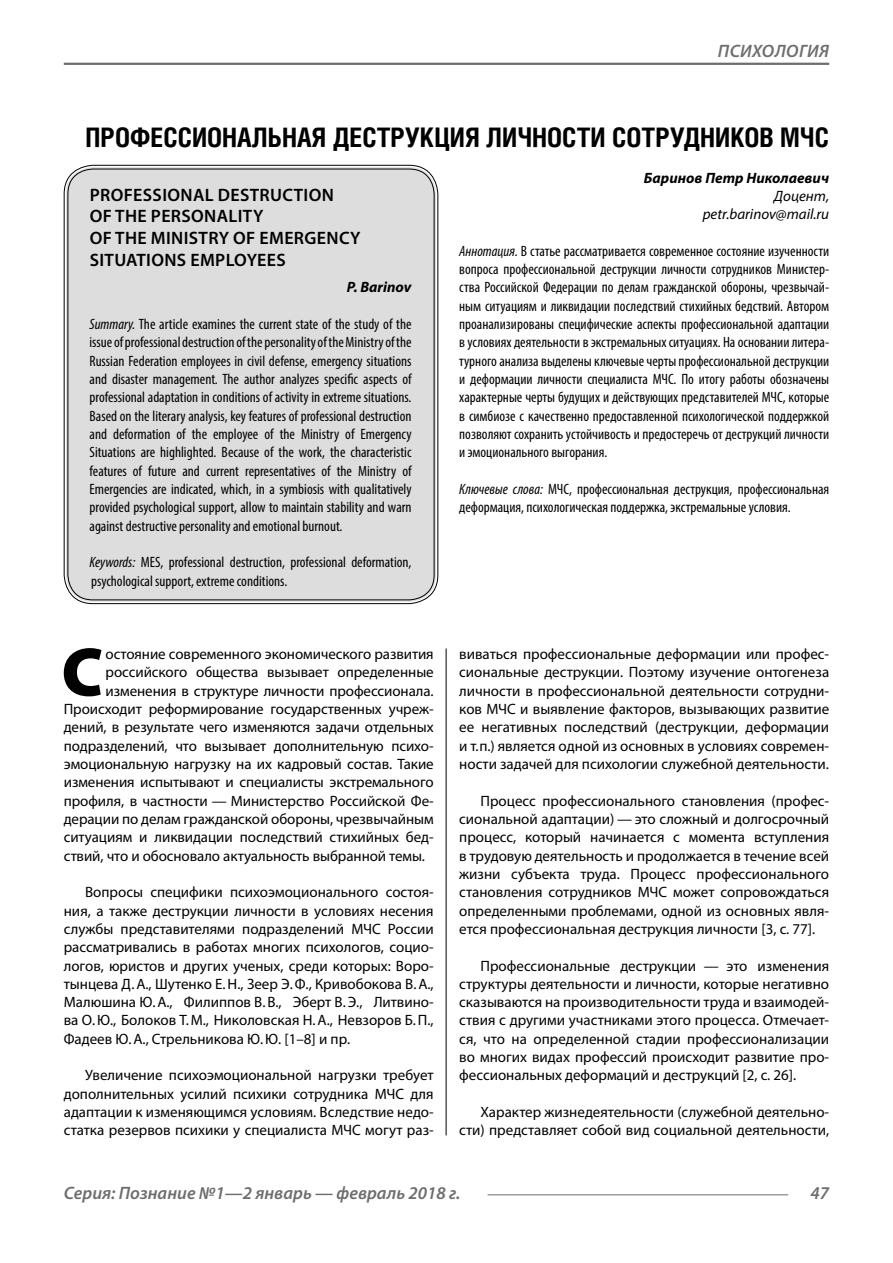
<style>
.page{position:relative;width:893px;height:1263px;background:#fff}
.page>*{position:absolute;margin:0;border:0;box-sizing:border-box;transform-origin:0 0}
.Bukvica{font:900 69.3px "Myriad Pro";color:#000}
.Header{font:700 27px "Helios Cond";color:#000}
.Header-eng{font:600 18px/21.6px "Myriad Pro";letter-spacing:.02em;color:#000}
.t1{font:italic 600 18px "Myriad Pro";color:#6e6e6e}
.Normal{font:15px/18.3px "Myriad Pro";color:#000;text-align:justify}
.Annotation-rus{font:condensed 15px/18.3px "Myriad Pro";color:#000;text-align:justify}
.Annotation-eng{font:condensed 15px/18.3px "Myriad Pro";color:#000;text-align:justify}
.Bukvica-2{font:15px "Myriad Pro";letter-spacing:-.005em;color:#000}
.Author{font:italic 700 15px "Myriad Pro";color:#000}
.Author-email{font:italic 15px "Myriad Pro";color:#000}
.Author-eng{font:italic 700 15px "Myriad Pro";color:#000}
.Author-doc{font:italic 15px "Myriad Pro";color:#000}
.s1{font-style:italic}
</style>
<div class="page">
<hr style="left:64px;top:63px;width:765px;height:2px;background:#6e6e6e">
<hr style="left:488px;top:1194px;width:300px;height:1px;background:#6e6e6e">
<div style="left:66px;top:167px;width:370px;height:435px;background:#ddd;border-radius:27px"></div>
<hr style="left:446px;top:648px;width:1px;height:487px;background:#000">
<p class="t1" style="left:718px;top:39px;width:57px">Психология</p>
<p class="Header" style="left:86px;top:121px;width:745px">ПРОФЕССИОНАЛЬНАЯ ДЕСТРУКЦИЯ ЛИЧНОСТИ СОТРУДНИКОВ МЧС</p>
<p class="Author" style="left:644px;top:168px;width:187px">Баринов Петр Николаевич</p>
<p class="Author-doc" style="left:774px;top:187px;width:57px">Доцент,</p>
<p class="Author-email" style="left:703px;top:205px;width:128px">petr.barinov@mail.ru</p>
<p class="Annotation-rus" style="left:459px;top:242px;width:371px"><span class="s1">Аннотация.</span> В статье рассматривается современное состояние изученности вопроса профессиональной деструкции личности сотрудников Министер&shy;ства Российской Федерации по делам гражданской обороны, чрезвычай&shy;ным ситуациям и ликвидации последствий стихийных бедствий. Автором проанализированы специфические аспекты профессиональной адаптации в условиях деятельности в экстремальных ситуациях. На основании литера&shy;турного анализа выделены ключевые черты профессиональной деструкции и деформации личности специалиста МЧС. По итогу работы обозначены характерные черты будущих и действующих представителей МЧС, которые в симбиозе с качественно предоставленной психологической поддержкой позволяют сохранить устойчивость и предостеречь от деструкций личности и эмоционального выгорания.</p>
<p class="Annotation-rus" style="left:459px;top:480px;width:371px"><span class="s1">Ключевые слова:</span> МЧС, профессиональная деструкция, профессиональная деформация, психологическая поддержка, экстремальные условия.</p>
<p class="Header-eng" style="left:90px;top:184px;width:272px">PROFESSIONAL DESTRUCTION<br>OF THE PERSONALITY<br>OF THE MINISTRY OF EMERGENCY<br>SITUATIONS EMPLOYEES</p>
<p class="Author-eng" style="left:347px;top:278px;width:66px">P. Barinov</p>
<p class="Annotation-eng" style="left:90px;top:315px;width:324px"><span class="s1">Summary.</span> The article examines the current state of the study of the issue of professional destruction of the personality of the Ministry of the Russian Federation employees in civil defense, emergency situations and disaster management. The author analyzes specific aspects of professional adaptation in conditions of activity in extreme situations.<br>Based on the literary analysis, key features of professional destruction and deformation of the employee of the Ministry of Emergency Situations are highlighted. Because of the work, the characteristic features of future and current representatives of the Ministry of Emergencies are indicated, which, in a symbiosis with qualitatively provided psychological support, allow to maintain stability and warn against destructive personality and emotional burnout.</p>
<p class="Annotation-eng" style="left:90px;top:553px;width:323px"><span class="s1">Keywords:</span> MES, professional destruction, professional deformation, psychological support, extreme conditions.</p>
<p class="Bukvica" style="left:61px;top:626px;width:43px">С</p>
<p class="Bukvica-2" style="left:106px;top:645px;width:330px">остояние современного экономического развития</p>
<p class="Bukvica-2" style="left:106px;top:663px;width:330px">российского общества вызывает определенные</p>
<p class="Bukvica-2" style="left:106px;top:681px;width:330px">изменения в структуре личности профессионала.</p>
<p class="Bukvica-2" style="left:64px;top:700px;width:371px">Происходит реформирование государственных учреж-</p>
<p class="Bukvica-2" style="left:64px;top:718px;width:371px">дений, в результате чего изменяются задачи отдельных</p>
<p class="Bukvica-2" style="left:64px;top:736px;width:371px">подразделений, что вызывает дополнительную психо-</p>
<p class="Bukvica-2" style="left:64px;top:755px;width:371px">эмоциональную нагрузку на их кадровый состав. Такие</p>
<p class="Bukvica-2" style="left:64px;top:773px;width:371px">изменения испытывают и специалисты экстремального</p>
<p class="Bukvica-2" style="left:64px;top:791px;width:371px">профиля, в частности — Министерство Российской Фе-</p>
<p class="Bukvica-2" style="left:64px;top:810px;width:371px">дерации по делам гражданской обороны, чрезвычайным</p>
<p class="Bukvica-2" style="left:64px;top:828px;width:371px">ситуациям и ликвидации последствий стихийных бед-</p>
<p class="Bukvica-2" style="left:64px;top:846px;width:363px">ствий, что и обосновало актуальность выбранной темы.</p>
<p class="Normal" style="left:64px;top:883px;width:371px;text-indent:21px">Вопросы специфики психоэмоционального состоя&shy;ния, а также деструкции личности в условиях несения службы представителями подразделений МЧС России рассматривались в работах многих психологов, социо&shy;логов, юристов и других ученых, среди которых: Воро&shy;тынцева Д.А., Шутенко Е.Н., Зеер Э.Ф., Кривобокова В.А., Малюшина Ю.А., Филиппов В.В., Эберт В.Э., Литвино&shy;ва О.Ю., Болоков Т.М., Николовская Н.А., Невзоров Б.П., Фадеев Ю.А., Стрельникова Ю.Ю. [1–8] и пр.</p>
<p class="Normal" style="left:64px;top:1066px;width:371px;text-indent:21px">Увеличение психоэмоциональной нагрузки требует дополнительных усилий психики сотрудника МЧС для адаптации к изменяющимся условиям. Вследствие недо&shy;статка резервов психики у специалиста МЧС могут раз-</p>
<p class="Normal" style="left:459px;top:644px;width:371px">виваться профессиональные деформации или профес&shy;сиональные деструкции. Поэтому изучение онтогенеза личности в профессиональной деятельности сотрудни&shy;ков МЧС и выявление факторов, вызывающих развитие ее негативных последствий (деструкции, деформации и т.п.) является одной из основных в условиях современ&shy;ности задачей для психологии служебной деятельности.</p>
<p class="Normal" style="left:459px;top:791px;width:371px;text-indent:21px">Процесс профессионального становления (профес&shy;сиональной адаптации) — это сложный и долгосрочный процесс, который начинается с момента вступления в трудовую деятельность и продолжается в течение всей жизни субъекта труда. Процесс профессионального становления сотрудников МЧС может сопровождаться определенными проблемами, одной из основных явля&shy;ется профессиональная деструкция личности [3, c. 77].</p>
<p class="Normal" style="left:459px;top:956px;width:371px;text-indent:21px">Профессиональные деструкции — это изменения структуры деятельности и личности, которые негативно сказываются на производительности труда и взаимодей&shy;ствия с другими участниками этого процесса. Отмечает&shy;ся, что на определенной стадии профессионализации во многих видах профессий происходит развитие про&shy;фессиональных деформаций и деструкций [2, c. 26].</p>
<p class="Normal" style="left:459px;top:1103px;width:371px;text-align:right">Характер жизнедеятельности (служебной деятельно&shy;сти) представляет собой вид социальной деятельности,</p>
<p class="t1" style="left:64px;top:1182px;width:398px">Серия: Познание №1—2 январь — февраль 2018 г.</p>
<p class="t1" style="left:810px;top:1182px;width:20px">47</p>
</div>
